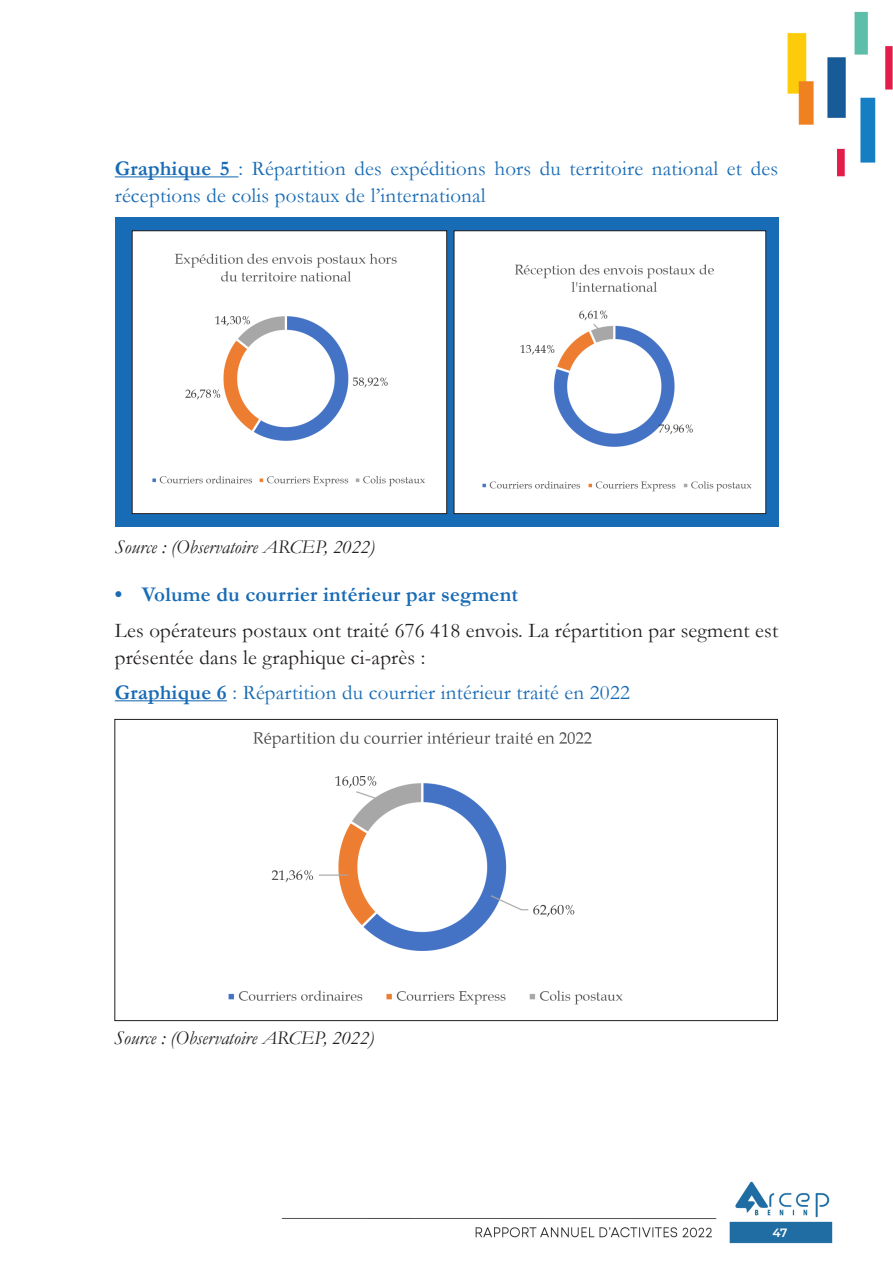
<style>
.page{position:relative;width:893px;height:1263px;background:#fff}
.page>*{position:absolute;margin:0;border:0;box-sizing:border-box;transform-origin:0 0}
.t1{font:21px/27px "Garamond";letter-spacing:.01em;color:#186bb5}
.t2{font:21px/27px "Garamond";letter-spacing:.01em;color:#231f20}
.t3{font:700 21px "Garamond";letter-spacing:.01em;color:#186bb5}
.t4{font:italic 19.5px "Garamond";color:#231f20}
.t5{font:600 12px "Montserrat";color:#fff}
.s1{font-weight:700}
</style>
<div class="page">
<img style="left:281px;top:1181px;width:552px;height:63px">
<img style="left:787px;top:11px;width:106px;height:166px">
<div style="left:115px;top:217px;width:663px;height:310px;background:#186bb5"></div>
<div style="left:132px;top:231px;width:315px;height:283px;background:#fff"></div>
<div style="left:132px;top:230px;width:315px;height:284px;border:1px solid #231f20"></div>
<div style="left:454px;top:231px;width:312px;height:283px;background:#fff"></div>
<div style="left:454px;top:230px;width:312px;height:284px;border:1px solid #231f20"></div>
<hr style="left:115px;top:176px;width:123px;height:1px;background:#186bb5">
<hr style="left:115px;top:700px;width:112px;height:1px;background:#186bb5">
<img style="left:152px;top:253px;width:273px;height:234px">
<img style="left:482px;top:264px;width:270px;height:228px">
<img style="left:228px;top:731px;width:395px;height:274px">
<p class="t1" style="left:115px;top:155px;width:665px"><span class="s1">Graphique 5</span> : Répartition des expéditions hors du territoire national et des réceptions de colis postaux de l’international</p>
<p class="t4" style="left:115px;top:533px;width:262px">Source : (Observatoire ARCEP, 2022)</p>
<p class="t3" style="left:115px;top:580px;width:405px">• Volume du courrier intérieur par segment</p>
<p class="t2" style="left:115px;top:616px;width:665px">Les opérateurs postaux ont traité 676 418 envois. La répartition par segment est présentée dans le graphique ci-après :</p>
<p class="t1" style="left:115px;top:679px;width:517px"><span class="s1">Graphique 6</span> : Répartition du courrier intérieur traité en 2022</p>
<p class="t4" style="left:114px;top:1024px;width:262px">Source : (Observatoire ARCEP, 2022)</p>
<p class="t5" style="left:772px;top:1224px;width:16px">47</p>
</div>
